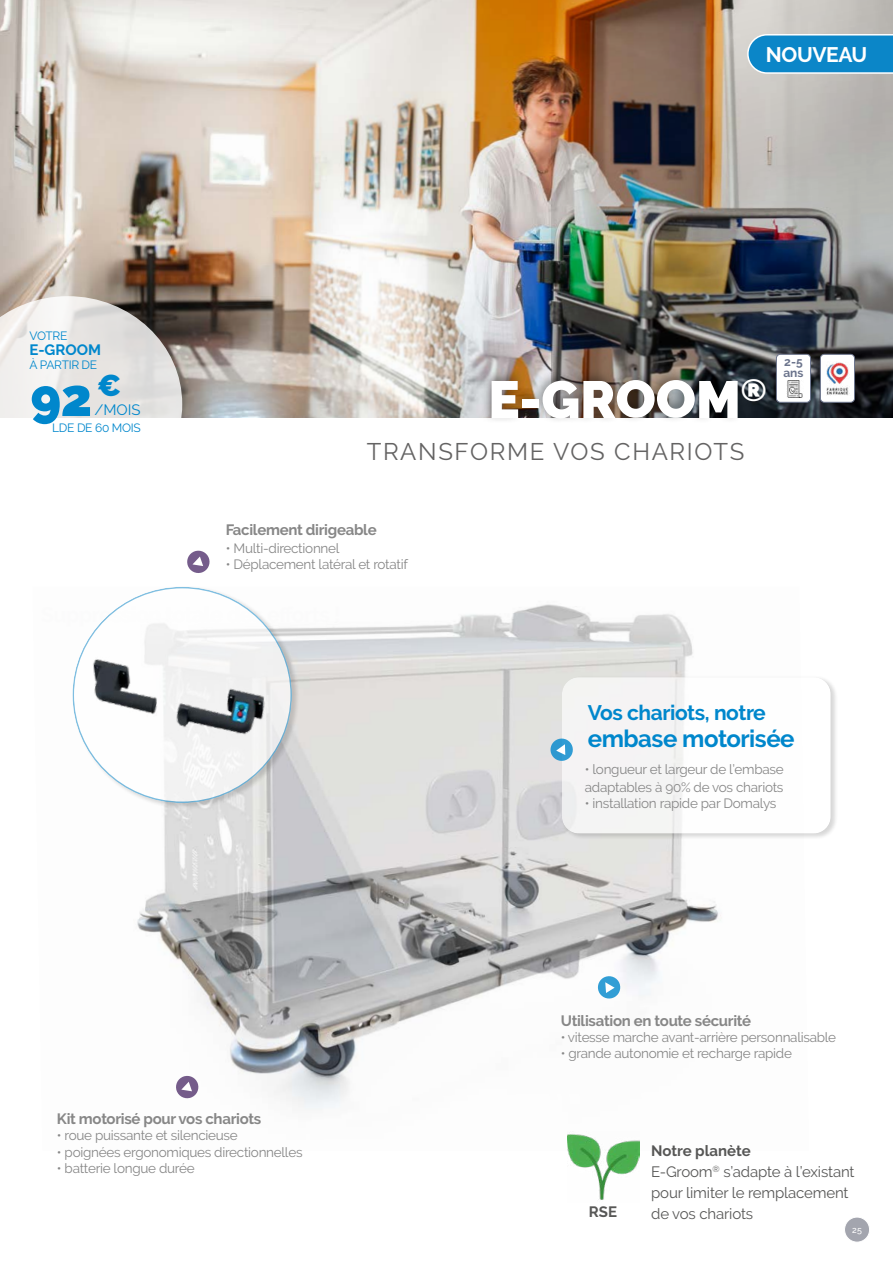
<style>
.page{position:relative;width:893px;height:1263px;background:#fff}
.page>*{position:absolute;margin:0;border:0;box-sizing:border-box;transform-origin:0 0}
.t1{font:900 52.5px "Raleway";color:#fff}
.t2{font:900 52.5px "Raleway";color:#0087cc}
.t3{font:24px "Raleway";letter-spacing:.07em;color:#646363}
.t4{font:700 24px "Raleway";letter-spacing:-.02em;color:#0087cc}
.t5{font:700 21px "Raleway";letter-spacing:-.02em;color:#0087cc}
.t6{font:700 21px "Raleway";letter-spacing:-.02em;color:#fff}
.t7{font:15px/21px "Raleway";letter-spacing:-.01em;color:#575756}
.t8{font:700 15px "Raleway";letter-spacing:-.02em;color:#878787}
.t9{font:700 15px "Raleway";color:#0087cc}
.t10{font:15px "Raleway";color:#0087cc}
.t11{font:700 15px "Raleway";color:#575756}
.t12{font:13.5px/18px "Raleway";letter-spacing:-.02em;color:#878787}
.t13{font:12px "Raleway";letter-spacing:-.025em;color:#0087cc}
.t14{font:700 12px/10.5px "Raleway";color:#6b748c}
.t15{font:500 8.85px "Raleway";color:#fff}
.s1{font-weight:700}
</style>
<div class="page">
<div style="left:844px;top:1217px;width:26px;height:25px;background:#a3a5ae;border-radius:50%"></div>
<div style="left:844px;top:1216px;width:26px;height:26px;border:1px solid #fff;border-radius:50%"></div>
<img style="left:0;top:0;width:551px;height:417px">
<img style="left:551px;top:0;width:342px;height:417px">
<svg style="left:747px;top:34px;width:146px;height:40px;background:#2592cc"></svg>
<img style="left:137px;top:604px;width:584px;height:546px">
<div style="left:820px;top:354px;width:34px;height:48px;background:#fff;border-radius:4px"></div>
<img style="left:826px;top:362px;width:24px;height:34px">
<div style="left:820px;top:354px;width:35px;height:48px;border:1px solid #6b748c;border-radius:4px"></div>
<div style="left:776px;top:354px;width:34px;height:48px;background:#fff;border-radius:4px"></div>
<img style="left:786px;top:381px;width:17px;height:17px">
<div style="left:776px;top:354px;width:35px;height:48px;border:1px solid #6b748c;border-radius:4px"></div>
<svg style="left:175px;top:1074px;width:25px;height:25px"></svg>
<img style="left:568px;top:1131px;width:71px;height:69px">
<div style="left:562px;top:676px;width:276px;height:164px;background:#000;opacity:.25"></div>
<div style="left:548px;top:666px;width:295px;height:168px;background:#fff"></div>
<svg style="left:187px;top:550px;width:23px;height:23px"></svg>
<svg style="left:549px;top:737px;width:25px;height:25px"></svg>
<svg style="left:596px;top:975px;width:26px;height:25px"></svg>
<div style="left:480px;top:367px;width:293px;height:57px;background:#000;opacity:.35"></div>
<div style="left:72px;top:585px;width:227px;height:224px;background:#000;opacity:.25"></div>
<div style="left:60px;top:575px;width:246px;height:228px;background:#fff;opacity:.45"></div>
<svg style="left:0;top:296px;width:182px;height:122px"></svg>
<img style="left:77px;top:587px;width:228px;height:174px">
<p class="t13" style="left:30px;top:329px;width:39px">VOTRE</p>
<p class="t9" style="left:30px;top:341px;width:73px">E-GROOM</p>
<h3 class="t6" style="left:766px;top:43px;width:103px">NOUVEAU</h3>
<p class="t13" style="left:30px;top:357px;width:69px">À PARTIR DE</p>
<h1 class="t2" style="left:30px;top:367px;width:92px">92<sup>€</sup></h1>
<h1 class="t1" style="left:488px;top:369px;width:280px">E-GROOM<sup>®</sup></h1>
<p class="t10" style="left:94px;top:401px;width:48px">/MOIS</p>
<p class="t13" style="left:52px;top:421px;width:90px">LDE DE 60 MOIS</p>
<h2 class="t3" style="left:367px;top:438px;width:379px">TRANSFORME VOS CHARIOTS</h2>
<p class="t14" style="left:783px;top:357px;width:22px">2-5 ans</p>
<p class="t8" style="left:226px;top:521px;width:152px">Facilement dirigeable</p>
<p class="t12" style="left:226px;top:539px;width:115px">• Multi-directionnel</p>
<p class="t12" style="left:226px;top:555px;width:183px">• Déplacement latéral et rotatif</p>
<h3 class="t5" style="left:588px;top:700px;width:180px">Vos chariots, notre</h3>
<h2 class="t4" style="left:588px;top:725px;width:208px">embase motorisée</h2>
<p class="t12" style="left:585px;top:760px;width:200px">• longueur et largeur de l’embase adaptables à 90% de vos chariots</p>
<p class="t12" style="left:585px;top:794px;width:193px">• installation rapide par Domalys</p>
<p class="t8" style="left:57px;top:1110px;width:206px">Kit motorisé pour vos chariots</p>
<p class="t12" style="left:57px;top:1126px;width:182px">• roue puissante et silencieuse</p>
<p class="t12" style="left:57px;top:1143px;width:247px">• poignées ergonomiques directionnelles</p>
<p class="t12" style="left:57px;top:1159px;width:139px">• batterie longue durée</p>
<p class="t8" style="left:561px;top:1012px;width:192px">Utilisation en toute sécurité</p>
<p class="t12" style="left:561px;top:1028px;width:277px">• vitesse marche avant-arrière personnalisable</p>
<p class="t12" style="left:561px;top:1044px;width:233px">• grande autonomie et recharge rapide</p>
<p class="t7" style="left:651px;top:1140px;width:205px"><span class="s1">Notre planète<br></span>E-Groom<sup>®</sup> s’adapte à l’existant pour limiter le remplacement</p>
<p class="t11" style="left:589px;top:1203px;width:30px">RSE</p>
<p class="t7" style="left:651px;top:1203px;width:104px">de vos chariots</p>
<p class="t15" style="left:852px;top:1224px;width:11px">25</p>
</div>
